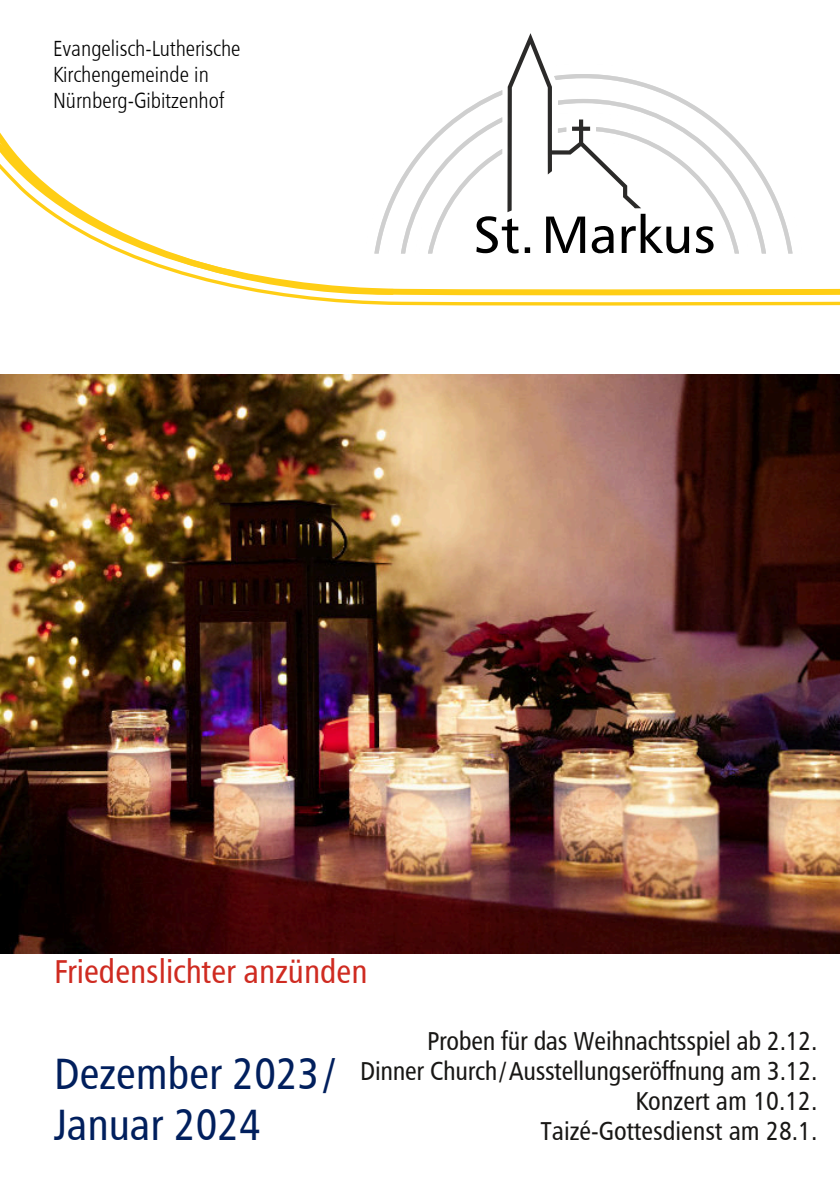
<style>
.page{position:relative;width:840px;height:1191px;background:#fff}
.page>*{position:absolute;margin:0;border:0;box-sizing:border-box;transform-origin:0 0}
.t1{font:44px/50.6px "Humanist 777 BT Roman Condensed B";color:#011f5d}
.t2{font:33.2px "Humanist 777 BT Roman Condensed B";color:#cf2b21}
.t3{font:26px/30px "Humanist 777 BT Roman Condensed B";letter-spacing:-.01em;color:#181715;text-align:right}
.t4{font:22px/26px "Humanist 777 BT Light Condensed B";color:#020202}
</style>
<div class="page">
<svg style="left:297px;top:288px;width:542px;height:18px"></svg>
<svg style="left:0;top:135px;width:396px;height:163px"></svg>
<svg style="left:0;top:132px;width:2px;height:12px"></svg>
<img style="left:365px;top:135px;width:428px;height:128px">
<svg style="left:374px;top:135px;width:418px;height:118px"></svg>
<svg style="left:400px;top:135px;width:365px;height:118px"></svg>
<svg style="left:427px;top:33px;width:311px;height:220px"></svg>
<img style="left:0;top:374px;width:839px;height:579px">
<p class="t4" style="left:53px;top:37px;width:189px">Evangelisch-Lutherische<br>Kirchengemeinde in<br>Nürnberg-Gibitzenhof</p>
<p class="t2" style="left:54px;top:957px;width:315px">Friedenslichter anzünden</p>
<h1 class="t1" style="left:54px;top:1052px;width:283px">Dezember 2023/<br>Januar 2024</h1>
<p class="t3" style="left:360px;top:1028px;width:458px">Proben für das Weihnachtsspiel ab 2.12.<br>Dinner Church/Ausstellungseröffnung am 3.12.<br>Konzert am 10.12.<br>Taizé-Gottesdienst am 28.1.</p>
</div>
